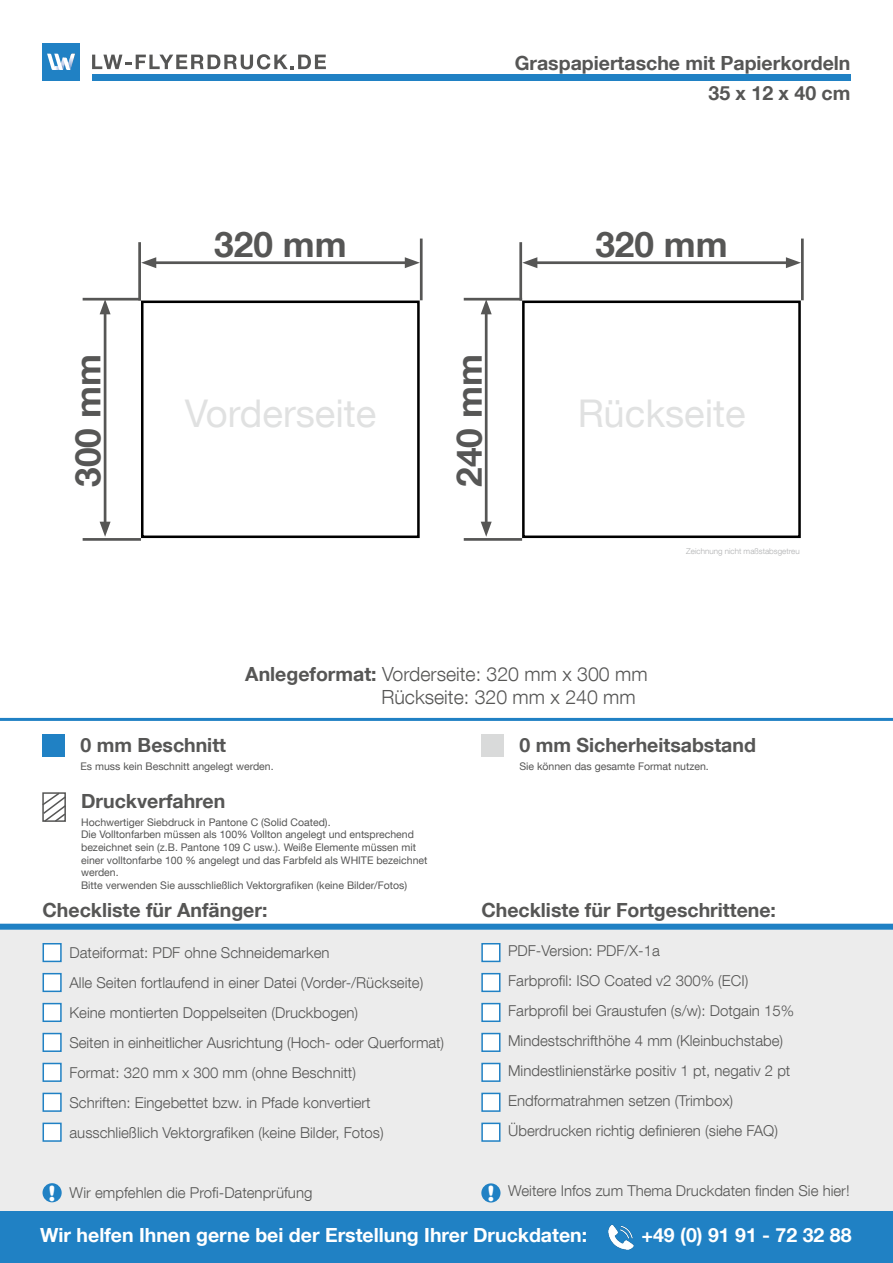
<style>
.page{position:relative;width:893px;height:1263px;background:#fff}
.page>*{position:absolute;margin:0;border:0;box-sizing:border-box;transform-origin:0 0}
.t1{font:38.25px "Helvetica Neue LT Com";color:#d9dada}
.t2{font:700 35.25px "Helvetica Neue LT Com";color:#565655}
.t3{font:900 21px "Helvetica Rounded";color:#fff}
.t4{font:700 19.5px "Helvetica Neue LT Com";color:#565655}
.t5{font:700 19.5px "Helvetica Neue LT Com";color:#fff}
.t6{font:300 19.5px "Helvetica Neue LT Com";color:#565655}
.t7{font:300 15px "Helvetica Neue LT Com";color:#565655}
.t8{font:10.5px/12.6px "Helvetica Neue LT Com";color:#565655}
.t9{font:300 8.1px "Helvetica Neue LT Com";color:#b1b2b3}
.s1{font-weight:700}
</style>
<div class="page">
<div style="left:0;top:927px;width:893px;height:309px;background:#ececec"></div>
<div style="left:0;top:924px;width:893px;height:6px;background:#2081c4"></div>
<hr style="left:0;top:718px;width:893px;height:3px;background:#2081c4">
<div style="left:43px;top:735px;width:22px;height:22px;background:#2081c4"></div>
<div style="left:481px;top:735px;width:22px;height:22px;background:#d9dada"></div>
<div style="left:43px;top:943px;width:19px;height:19px;background:#fff;border:2px solid #2081c4"></div>
<div style="left:481px;top:943px;width:19px;height:19px;background:#fff;border:2px solid #2081c4"></div>
<div style="left:43px;top:973px;width:19px;height:19px;background:#fff;border:2px solid #2081c4"></div>
<div style="left:481px;top:973px;width:19px;height:19px;background:#fff;border:2px solid #2081c4"></div>
<div style="left:43px;top:1003px;width:19px;height:19px;background:#fff;border:2px solid #2081c4"></div>
<div style="left:481px;top:1003px;width:19px;height:19px;background:#fff;border:2px solid #2081c4"></div>
<div style="left:43px;top:1033px;width:19px;height:19px;background:#fff;border:2px solid #2081c4"></div>
<div style="left:43px;top:1063px;width:19px;height:19px;background:#fff;border:2px solid #2081c4"></div>
<div style="left:43px;top:1093px;width:19px;height:19px;background:#fff;border:2px solid #2081c4"></div>
<div style="left:481px;top:1033px;width:19px;height:19px;background:#fff;border:2px solid #2081c4"></div>
<div style="left:481px;top:1063px;width:19px;height:19px;background:#fff;border:2px solid #2081c4"></div>
<div style="left:43px;top:1183px;width:19px;height:19px;background:#2081c4;border-radius:50%"></div>
<div style="left:481px;top:1183px;width:19px;height:19px;background:#2081c4;border-radius:50%"></div>
<div style="left:0;top:1212px;width:893px;height:51px;background:#2081c4"></div>
<img style="left:608px;top:1224px;width:26px;height:26px">
<hr style="left:83px;top:298px;width:58px;height:2px;background:#565655">
<hr style="left:464px;top:298px;width:58px;height:2px;background:#565655">
<hr style="left:420px;top:239px;width:3px;height:61px;background:#565655">
<hr style="left:801px;top:239px;width:3px;height:61px;background:#565655">
<hr style="left:83px;top:538px;width:58px;height:3px;background:#565655">
<hr style="left:464px;top:538px;width:58px;height:3px;background:#565655">
<hr style="left:138px;top:242px;width:3px;height:58px;background:#565655">
<hr style="left:519px;top:242px;width:3px;height:58px;background:#565655">
<hr style="left:104px;top:309px;width:2px;height:218px;background:#565655">
<svg style="left:100px;top:300px;width:11px;height:14px"></svg>
<svg style="left:100px;top:522px;width:11px;height:15px"></svg>
<hr style="left:485px;top:309px;width:3px;height:218px;background:#565655">
<svg style="left:481px;top:300px;width:11px;height:14px"></svg>
<svg style="left:481px;top:522px;width:11px;height:15px"></svg>
<hr style="left:151px;top:261px;width:259px;height:3px;background:#565655">
<svg style="left:405px;top:257px;width:15px;height:11px"></svg>
<svg style="left:141px;top:257px;width:15px;height:11px"></svg>
<hr style="left:532px;top:261px;width:259px;height:3px;background:#565655">
<svg style="left:786px;top:257px;width:15px;height:11px"></svg>
<svg style="left:522px;top:257px;width:15px;height:11px"></svg>
<div style="left:141px;top:300px;width:279px;height:238px;background:#fff;border:3px solid #000"></div>
<div style="left:522px;top:300px;width:279px;height:238px;background:#fff;border:3px solid #000"></div>
<div style="left:92px;top:74px;width:758px;height:6px;background:#2081c4"></div>
<svg style="left:92px;top:54px;width:234px;height:15px"></svg>
<div style="left:43px;top:43px;width:37px;height:37px;background:#2081c4"></div>
<svg style="left:47px;top:54px;width:28px;height:16px"></svg>
<div style="left:43px;top:1122px;width:19px;height:20px;background:#fff;border:2px solid #2081c4"></div>
<div style="left:481px;top:1093px;width:19px;height:19px;background:#fff;border:2px solid #2081c4"></div>
<div style="left:481px;top:1122px;width:19px;height:20px;background:#fff;border:2px solid #2081c4"></div>
<svg style="left:42px;top:792px;width:24px;height:30px"></svg>
<p class="t4" style="left:515px;top:51px;width:337px">Graspapiertasche mit Papierkordeln</p>
<p class="t4" style="left:708px;top:81px;width:143px">35 x 12 x 40 cm</p>
<p class="t2" style="left:214px;top:222px;width:134px">320 mm</p>
<p class="t2" style="left:595px;top:222px;width:134px">320 mm</p>
<p class="t2" style="left:66px;top:487px;width:134px;rotate:-90deg">300 mm</p>
<p class="t2" style="left:447px;top:487px;width:134px;rotate:-90deg">240 mm</p>
<h1 class="t1" style="left:185px;top:389px;width:193px">Vorderseite</h1>
<h1 class="t1" style="left:577px;top:389px;width:170px">Rückseite</h1>
<p class="t9" style="left:686px;top:546px;width:115px">Zeichnung nicht maßstabsgetreu</p>
<p class="t6" style="left:245px;top:662px;width:404px"><span class="s1">Anlegeformat:</span> Vorderseite: 320 mm x 300 mm</p>
<p class="t6" style="left:381px;top:685px;width:256px">Rückseite: 320 mm x 240 mm</p>
<p class="t4" style="left:81px;top:733px;width:147px">0 mm Beschnitt</p>
<p class="t8" style="left:81px;top:760px;width:195px">Es muss kein Beschnitt angelegt werden.</p>
<p class="t4" style="left:81px;top:788px;width:146px">Druckverfahren</p>
<p class="t8" style="left:81px;top:815px;width:251px">Hochwertiger Siebdruck in Pantone C (Solid Coated).</p>
<p class="t8" style="left:81px;top:828px;width:348px">Die Volltonfarben müssen als 100% Vollton angelegt und entsprechend bezeichnet sein (z.B. Pantone 109 C usw.). Weiße Elemente müssen mit einer volltonfarbe 100 % angelegt und das Farbfeld als WHITE bezeichnet werden.</p>
<p class="t8" style="left:81px;top:878px;width:327px">Bitte verwenden Sie ausschließlich Vektorgrafiken (keine Bilder/Fotos)</p>
<p class="t4" style="left:519px;top:733px;width:238px">0 mm Sicherheitsabstand</p>
<p class="t8" style="left:519px;top:760px;width:191px">Sie können das gesamte Format nutzen.</p>
<p class="t4" style="left:43px;top:897px;width:226px">Checkliste für Anfänger:</p>
<p class="t4" style="left:481px;top:897px;width:296px">Checkliste für Fortgeschrittene:</p>
<p class="t4" style="left:43px;top:942px;width:144px">DATEIAUFBAU:</p>
<p class="t4" style="left:495px;top:933px;width:144px">DATEIAUFBAU:</p>
<p class="t7" style="left:508px;top:942px;width:153px">PDF-Version: PDF/X-1a</p>
<p class="t7" style="left:508px;top:972px;width:242px">Farbprofil: ISO Coated v2 300% (ECI)</p>
<p class="t7" style="left:508px;top:1002px;width:287px">Farbprofil bei Graustufen (s/w): Dotgain 15%</p>
<p class="t7" style="left:508px;top:1032px;width:277px">Mindestschrifthöhe 4 mm (Kleinbuchstabe)</p>
<p class="t7" style="left:508px;top:1062px;width:284px">Mindestlinienstärke positiv 1 pt, negativ 2 pt</p>
<p class="t7" style="left:508px;top:1092px;width:227px">Endformatrahmen setzen (Trimbox)</p>
<p class="t7" style="left:508px;top:1122px;width:271px">Überdrucken richtig definieren (siehe FAQ)</p>
<p class="t7" style="left:70px;top:943px;width:262px">Dateiformat: PDF ohne Schneidemarken</p>
<p class="t7" style="left:70px;top:973px;width:355px">Alle Seiten fortlaufend in einer Datei (Vorder-/Rückseite)</p>
<p class="t7" style="left:70px;top:1003px;width:290px">Keine montierten Doppelseiten (Druckbogen)</p>
<p class="t7" style="left:70px;top:1033px;width:376px">Seiten in einheitlicher Ausrichtung (Hoch- oder Querformat)</p>
<p class="t7" style="left:70px;top:1063px;width:288px">Format: 320 mm x 300 mm (ohne Beschnitt)</p>
<p class="t7" style="left:70px;top:1093px;width:303px">Schriften: Eingebettet bzw. in Pfade konvertiert</p>
<p class="t7" style="left:70px;top:1123px;width:316px">ausschließlich Vektorgrafiken (keine Bilder, Fotos)</p>
<p class="t7" style="left:508px;top:1182px;width:343px">Weitere Infos zum Thema Druckdaten finden Sie hier!</p>
<p class="t3" style="left:48px;top:1180px;width:9px">!</p>
<p class="t3" style="left:487px;top:1180px;width:9px">!</p>
<p class="t5" style="left:40px;top:1223px;width:549px">Wir helfen Ihnen gerne bei der Erstellung Ihrer Druckdaten:</p>
<p class="t5" style="left:641px;top:1223px;width:212px">+49 (0) 91 91 - 72 32 88</p>
<p class="t7" style="left:70px;top:1183px;width:244px">Wir empfehlen die Profi-Datenprüfung</p>
</div>
